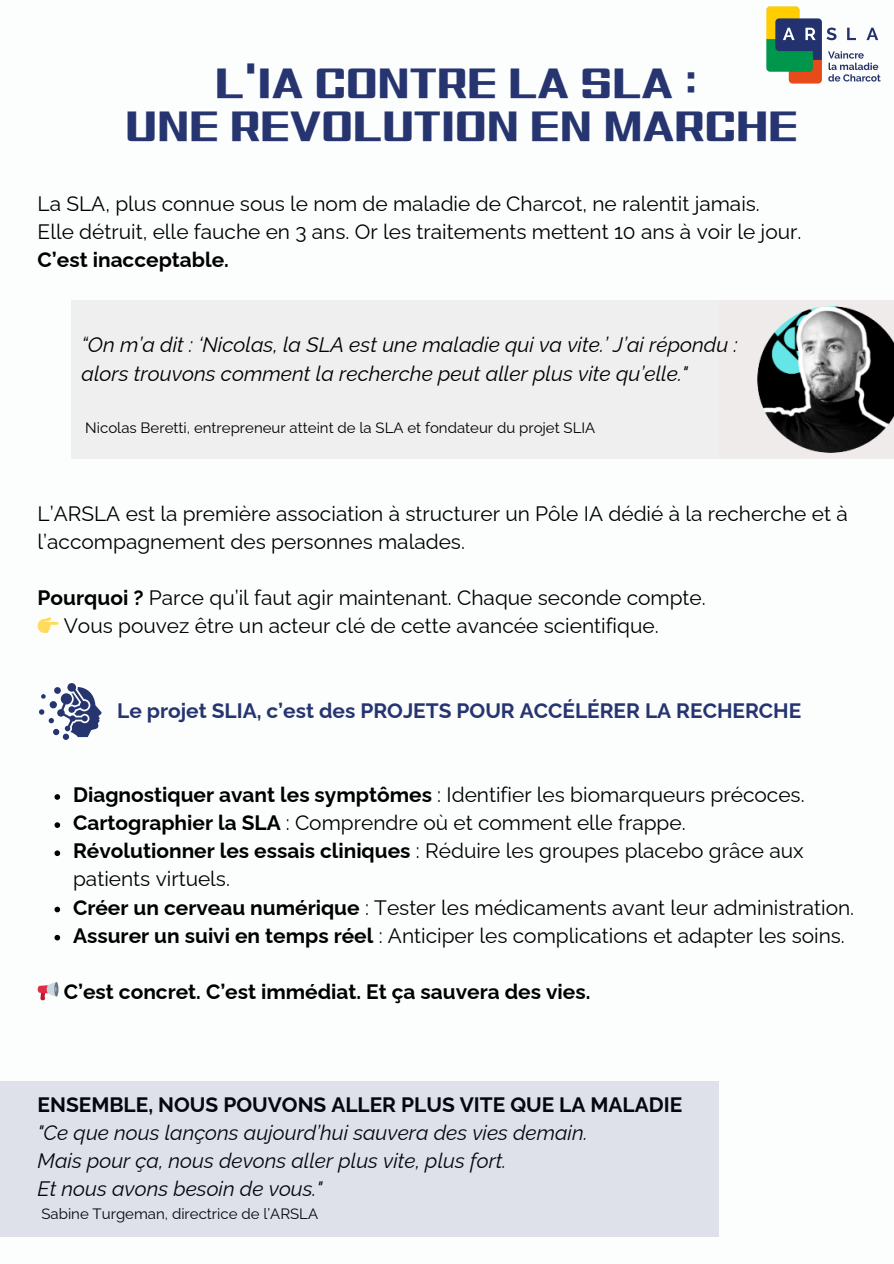
<style>
.page{position:relative;width:894px;height:1264px;background:#fff}
.page>*{position:absolute;margin:0;border:0;box-sizing:border-box;transform-origin:0 0}
.t1{font:40.35px/43.8px "TT Ssanai R";color:#263570;text-align:center}
.t2{font:italic 21px/29.2px "Raleway";color:#000}
.t3{font:20.85px/28.2px "Raleway";color:#000}
.t4{font:italic 20.85px/28.2px "Raleway";color:#000}
.t5{font:700 20.85px "Raleway";color:#263570}
.t6{font:700 20.85px "Raleway";color:#000}
.t7{font:15px "Raleway";color:#000}
.s1{font-weight:700}
.s2{font-weight:700;font-style:normal}
</style>
<div class="page">
<svg style="left:54px;top:794px;width:6px;height:5px"></svg>
<svg style="left:54px;top:822px;width:6px;height:6px"></svg>
<svg style="left:54px;top:850px;width:6px;height:6px"></svg>
<svg style="left:54px;top:906px;width:6px;height:6px"></svg>
<svg style="left:54px;top:934px;width:6px;height:6px"></svg>
<svg style="left:39px;top:683px;width:63px;height:57px"></svg>
<img style="left:718px;top:300px;width:175px;height:159px">
<div style="left:71px;top:300px;width:647px;height:159px;background:#f0efef"></div>
<div style="left:0;top:1080px;width:718px;height:156px;background:#dee1e9"></div>
<img style="left:766px;top:6px;width:115px;height:78px">
<h3 class="t1" style="left:126px;top:60px;width:673px">L’IA CONTRE LA SLA :<br>UNE REVOLUTION EN MARCHE</h3>
<p class="t3" style="left:38px;top:190px;width:765px">La SLA, plus connue sous le nom de maladie de Charcot, ne ralentit jamais.<br>Elle détruit, elle fauche en 3 ans. Or les traitements mettent 10 ans à voir le jour.<br><span class="s1">C’est inacceptable.</span></p>
<h3 class="t2" style="left:81px;top:330px;width:657px">“On m’a dit : ‘Nicolas, la SLA est une maladie qui va vite.’ J’ai répondu : alors trouvons comment la recherche peut aller plus vite qu’elle."</h3>
<h3 class="t7" style="left:85px;top:419px;width:511px">Nicolas Beretti, entrepreneur atteint de la SLA et fondateur du projet SLIA</h3>
<h1 class="t3" style="left:38px;top:499px;width:811px">L’ARSLA est la première association à structurer un Pôle IA dédié à la recherche et à l’accompagnement des personnes malades.</h1>
<h3 class="t3" style="left:64px;top:583px;width:643px;text-indent:-26px"><span class="s1">Pourquoi ?</span> Parce qu’il faut agir maintenant. Chaque seconde compte.<br>Vous pouvez être un acteur clé de cette avancée scientifique.</h3>
<h3 class="t5" style="left:117px;top:698px;width:685px">Le projet SLIA, c’est des PROJETS POUR ACCÉLÉRER LA RECHERCHE</h3>
<h3 class="t3" style="left:73px;top:780px;width:732px"><span class="s1">Diagnostiquer avant les symptômes</span> : Identifier les biomarqueurs précoces.</h3>
<h2 class="t3" style="left:73px;top:808px;width:614px"><span class="s1">Cartographier la SLA</span> : Comprendre où et comment elle frappe.</h2>
<p class="t3" style="left:73px;top:836px;width:732px"><span class="s1">Révolutionner les essais cliniques</span> : Réduire les groupes placebo grâce aux patients virtuels.</p>
<p class="t3" style="left:73px;top:893px;width:782px"><span class="s1">Créer un cerveau numérique</span> : Tester les médicaments avant leur administration.</p>
<p class="t3" style="left:73px;top:921px;width:773px"><span class="s1">Assurer un suivi en temps réel</span> : Anticiper les complications et adapter les soins.</p>
<p class="t6" style="left:64px;top:979px;width:528px">C’est concret. C’est immédiat. Et ça sauvera des vies.</p>
<p class="t4" style="left:38px;top:1090px;width:646px"><span class="s2">ENSEMBLE, NOUS POUVONS ALLER PLUS VITE QUE LA MALADIE </span>"Ce que nous lançons aujourd’hui sauvera des vies demain.<br>Mais pour ça, nous devons aller plus vite, plus fort.<br>Et nous avons besoin de vous."</p>
<p class="t7" style="left:41px;top:1204px;width:278px">Sabine Turgeman, directrice de l’ARSLA</p>
</div>
